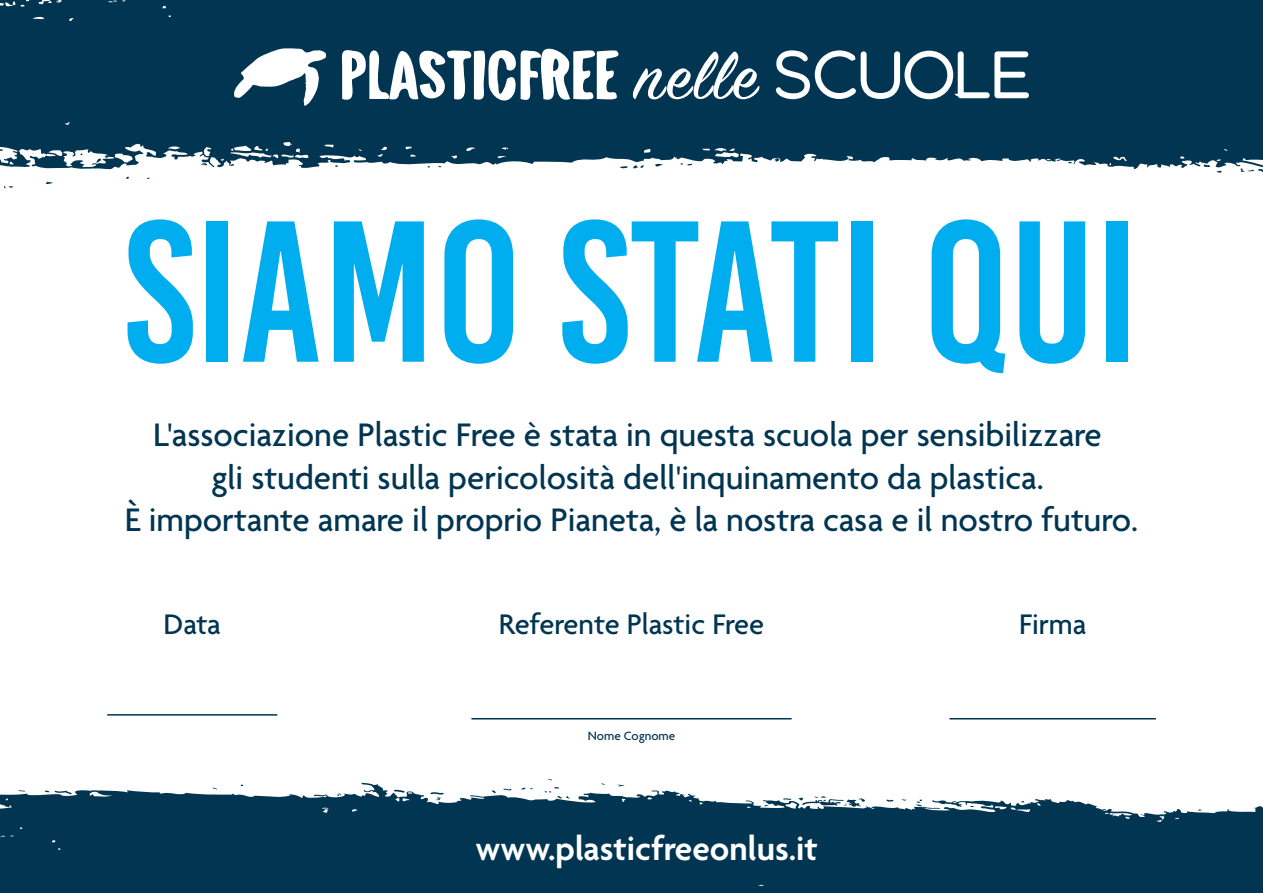
<style>
.page{position:relative;width:1263px;height:893px;background:#fff}
.page>*{position:absolute;margin:0;border:0;box-sizing:border-box;transform-origin:0 0}
.t1{font:200.4px "Bebas Kai";color:#00aeef}
.t2{font:600 35.7px "Agenda";color:#fff}
.t3{font:500 35.25px/42.3px "Agenda";color:#013551;text-align:center}
.t4{font:500 30.6px "Agenda";color:#013551}
.t5{font:500 13.05px "Agenda";color:#013551}
</style>
<div class="page">
<svg style="left:0;top:783px;width:1263px;height:110px;background:#27536b"></svg>
<svg style="left:798px;top:796px;width:71px;height:12px"></svg>
<svg style="left:886px;top:799px;width:7px;height:3px"></svg>
<svg style="left:783px;top:798px;width:8px;height:2px"></svg>
<svg style="left:521px;top:786px;width:49px;height:13px"></svg>
<svg style="left:45px;top:790px;width:27px;height:4px"></svg>
<svg style="left:1216px;top:170px;width:6px;height:3px"></svg>
<svg style="left:46px;top:181px;width:7px;height:4px"></svg>
<svg style="left:4px;top:186px;width:9px;height:2px"></svg>
<svg style="left:1240px;top:170px;width:23px;height:2px"></svg>
<svg style="left:0;top:0;width:1263px;height:170px;background:#14445e"></svg>
<svg style="left:234px;top:48px;width:92px;height:58px"></svg>
<svg style="left:339px;top:31px;width:285px;height:81px"></svg>
<svg style="left:632px;top:51px;width:128px;height:48px"></svg>
<svg style="left:775px;top:50px;width:254px;height:49px"></svg>
<hr style="left:107px;top:714px;width:170px;height:2px;background:#013551">
<hr style="left:471px;top:718px;width:320px;height:1px;background:#013551">
<hr style="left:949px;top:718px;width:207px;height:1px;background:#013551">
<h1 class="t1" style="left:124px;top:185px;width:1017px">SIAMO STATI QUI</h1>
<p class="t3" style="left:125px;top:416px;width:1015px">L'associazione Plastic Free è stata in questa scuola per sensibilizzare<br>gli studenti sulla pericolosità dell'inquinamento da plastica.<br>È importante amare il proprio Pianeta, è la nostra casa e il nostro futuro.</p>
<p class="t4" style="left:164px;top:608px;width:59px">Data</p>
<p class="t4" style="left:499px;top:608px;width:267px">Referente Plastic Free</p>
<p class="t5" style="left:588px;top:728px;width:89px">Nome Cognome</p>
<p class="t2" style="left:475px;top:829px;width:344px">www.plasticfreeonlus.it</p>
<p class="t4" style="left:1019px;top:608px;width:69px">Firma</p>
</div>
